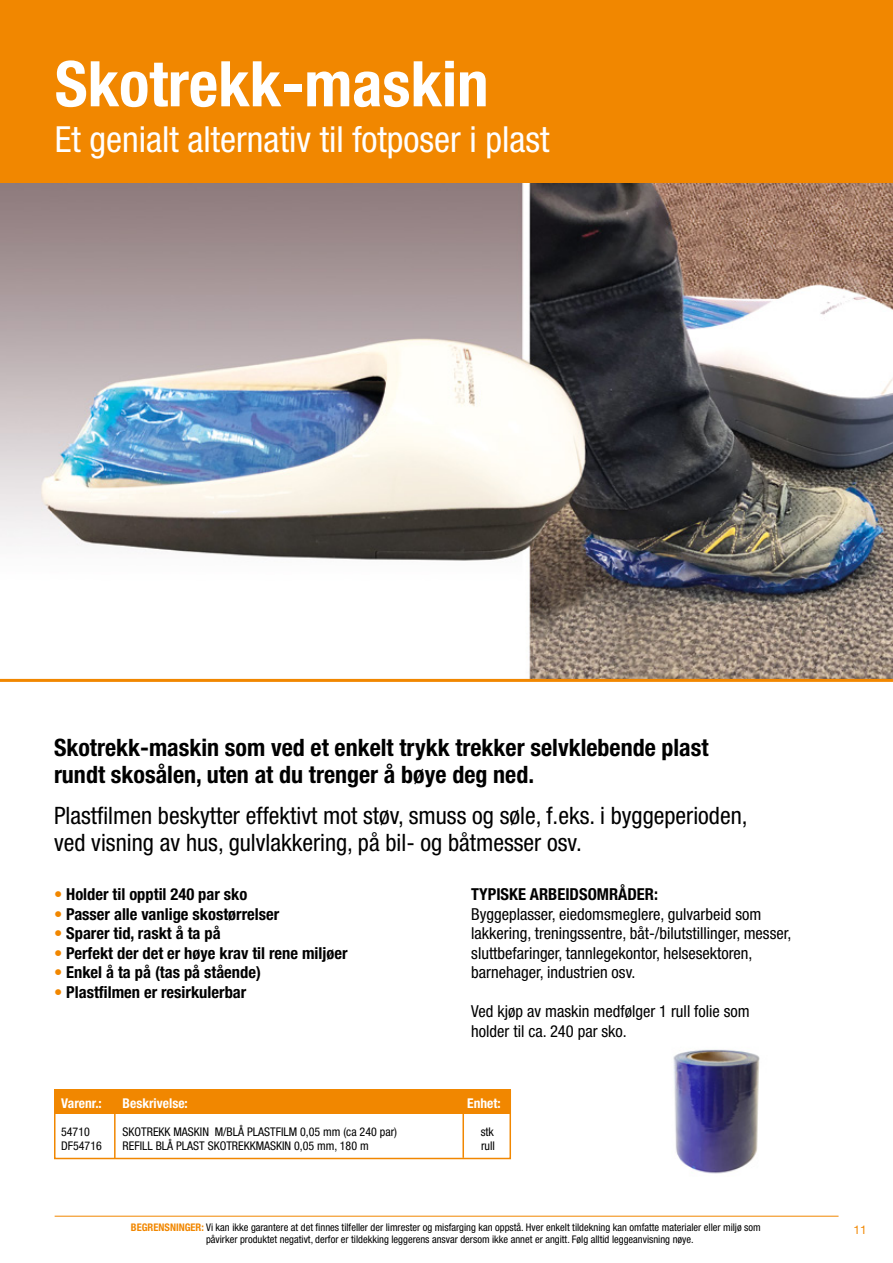
<style>
.page{position:relative;width:893px;height:1263px;background:#fff}
.page>*{position:absolute;margin:0;border:0;box-sizing:border-box;transform-origin:0 0}
.t1{font:700 condensed 63px "Helvetica Neue";color:#fff}
.t2{font:condensed 36px "Helvetica Neue";color:#fff}
.t3{font:condensed 24px/27px "Helvetica Neue";color:#000}
.t4{font:700 condensed 24px/27px "Helvetica Neue";color:#000}
.t5{font:condensed 16.5px/19.5px "Helvetica Neue";color:#000}
.t6{font:700 condensed 16.5px "Helvetica Neue";color:#000}
.t7{font:700 condensed 13.5px "Helvetica Neue";color:#fff}
.t8{font:condensed 12px "Helvetica Neue";color:#000}
.t9{font:12px "Helvetica Neue";color:#f18700}
.t10{font:condensed 10.5px "Helvetica Neue";color:#000}
.s1{color:#f18700}
.s2{font-weight:700;color:#f18700}
</style>
<div class="page">
<hr style="left:55px;top:1216px;width:783px;height:1px;background:#f18700">
<img style="left:0;top:183px;width:893px;height:496px">
<div style="left:0;top:0;width:893px;height:183px;background:#f18700"></div>
<hr style="left:0;top:679px;width:893px;height:3px;background:#f18700">
<div style="left:54px;top:1090px;width:457px;height:69px;background:#fff;border:2px solid #f18700"></div>
<div style="left:55px;top:1090px;width:456px;height:24px;background:#f18700"></div>
<hr style="left:114px;top:1097px;width:2px;height:61px;background:#f18700">
<img style="left:673px;top:1049px;width:87px;height:125px">
<hr style="left:462px;top:1096px;width:2px;height:62px;background:#f18700">
<h1 class="t1" style="left:55px;top:46px;width:435px">Skotrekk-maskin</h1>
<h2 class="t2" style="left:55px;top:118px;width:496px">Et genialt alternativ til fotposer i plast</h2>
<h3 class="t4" style="left:54px;top:734px;width:656px">Skotrekk-maskin som ved et enkelt trykk trekker selvklebende plast rundt skosålen, uten at du trenger å bøye deg ned.</h3>
<h3 class="t3" style="left:54px;top:801px;width:695px">Plastfilmen beskytter effektivt mot støv, smuss og søle, f.eks. i byggeperioden, ved visning av hus, gulvlakkering, på bil- og båtmesser osv.</h3>
<h3 class="t6" style="left:54px;top:884px;width:195px"><span class="s1">•</span> Holder til opptil 240 par sko</h3>
<h3 class="t6" style="left:54px;top:904px;width:227px"><span class="s1">•</span> Passer alle vanlige skostørrelser</h3>
<h3 class="t6" style="left:54px;top:923px;width:168px"><span class="s1">•</span> Sparer tid, raskt å ta på</h3>
<h3 class="t6" style="left:54px;top:943px;width:295px"><span class="s1">•</span> Perfekt der det er høye krav til rene miljøer</h3>
<h3 class="t6" style="left:54px;top:962px;width:208px"><span class="s1">•</span> Enkel å ta på (tas på stående)</h3>
<h3 class="t6" style="left:54px;top:982px;width:194px"><span class="s1">•</span> Plastfilmen er resirkulerbar</h3>
<h3 class="t6" style="left:471px;top:884px;width:188px">TYPISKE ARBEIDSOMRÅDER:</h3>
<h3 class="t5" style="left:471px;top:904px;width:322px">Byggeplasser, eiedomsmeglere, gulvarbeid som lakkering, treningssentre, båt-/bilutstillinger, messer, sluttbefaringer, tannlegekontor, helsesektoren, barnehager, industrien osv.</h3>
<h3 class="t5" style="left:471px;top:1001px;width:280px">Ved kjøp av maskin medfølger 1 rull folie som holder til ca. 240 par sko.</h3>
<p class="t7" style="left:61px;top:1095px;width:42px">Varenr.:</p>
<p class="t7" style="left:123px;top:1095px;width:67px">Beskrivelse:</p>
<p class="t7" style="left:467px;top:1095px;width:35px">Enhet:</p>
<p class="t8" style="left:61px;top:1124px;width:30px">54710</p>
<p class="t8" style="left:123px;top:1124px;width:276px">SKOTREKK MASKIN M/BLÅ PLASTFILM 0,05 mm (ca 240 par)</p>
<p class="t8" style="left:481px;top:1124px;width:15px">stk</p>
<p class="t8" style="left:61px;top:1139px;width:42px">DF54716</p>
<p class="t8" style="left:123px;top:1139px;width:248px">REFILL BLÅ PLAST SKOTREKKMASKIN 0,05 mm, 180 m</p>
<p class="t8" style="left:481px;top:1139px;width:16px">rull</p>
<p class="t10" style="left:131px;top:1221px;width:631px"><span class="s2">BEGRENSNINGER:</span> Vi kan ikke garantere at det finnes tilfeller der limrester og misfarging kan oppstå. Hver enkelt tildekning kan omfatte materialer eller miljø som</p>
<p class="t9" style="left:854px;top:1221px;width:15px">11</p>
<p class="t10" style="left:206px;top:1233px;width:489px">påvirker produktet negativt, derfor er tildekking leggerens ansvar dersom ikke annet er angitt. Følg alltid leggeanvisning nøye.</p>
</div>
